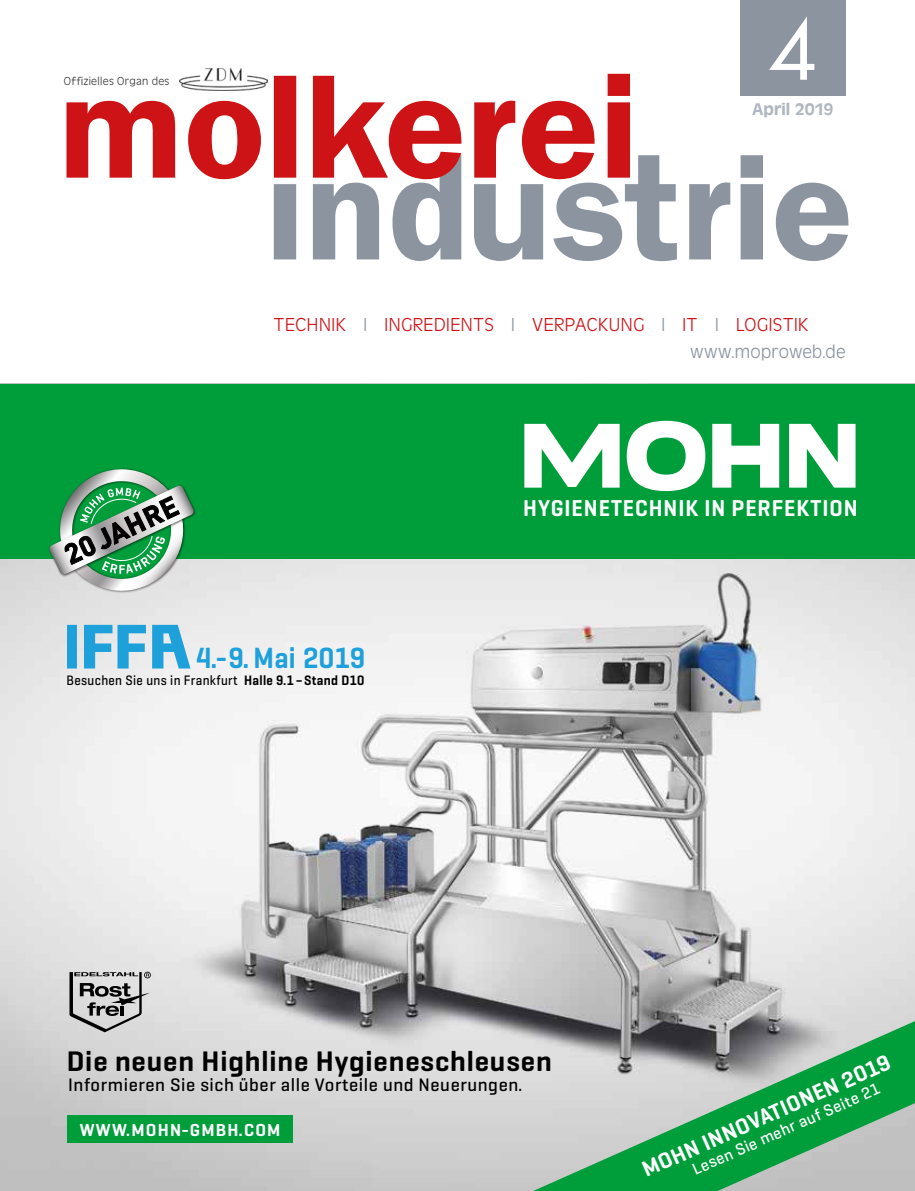
<style>
.page{position:relative;width:915px;height:1191px;background:#fff}
.page>*{position:absolute;margin:0;border:0;box-sizing:border-box;transform-origin:0 0}
.t1{font:90px "Function";color:#fff}
.t2{font:600 29.85px "Geogrotesque";letter-spacing:.01em;color:#1ea0db;scale:.92 1}
.t3{font:600 28.8px "Geogrotesque";letter-spacing:.03em;color:#000}
.t4{font:600 23.4px "Geogrotesque";letter-spacing:.045em;color:#fff;scale:.95 1}
.t5{font:600 22.5px "Geogrotesque";color:#fff}
.t6{font:300 19.5px "Antigone";letter-spacing:.025em;color:#cd1316}
.t7{font:300 19.5px "Antigone";letter-spacing:.01em;color:#8c94a0}
.t8{font:500 18.45px "Geogrotesque";letter-spacing:.03em;color:#000}
.t9{font:600 17.7px "Geogrotesque";letter-spacing:.07em;color:#fff}
.t10{font:500 17.4px "Antigone";color:#b1b7c0}
.t11{font:500 16.5px "Geogrotesque";color:#fff}
.t12{font:500 13.95px "Geogrotesque";letter-spacing:.025em;color:#000;scale:.92 1}
.t13{font:300 12px "Antigone";letter-spacing:.025em;color:#3b3b3a}
.s1{color:#8c94a0}
.s2{font-weight:600}
</style>
<div class="page">
<svg style="left:274px;top:153px;width:574px;height:108px"></svg>
<svg style="left:66px;top:74px;width:563px;height:105px"></svg>
<div style="left:740px;top:0;width:105px;height:96px;background:#8c94a0"></div>
<img style="left:179px;top:68px;width:88px;height:23px">
<img style="left:0;top:558px;width:914px;height:633px">
<div style="left:0;top:384px;width:914px;height:174px;background:#009d3b"></div>
<svg style="left:524px;top:424px;width:95px;height:63px"></svg>
<svg style="left:712px;top:424px;width:67px;height:63px"></svg>
<svg style="left:789px;top:424px;width:66px;height:63px"></svg>
<svg style="left:626px;top:421px;width:79px;height:70px"></svg>
<img style="left:43px;top:507px;width:160px;height:73px">
<svg style="left:49px;top:469px;width:145px;height:130px"></svg>
<svg style="left:67px;top:625px;width:10px;height:43px"></svg>
<svg style="left:84px;top:625px;width:62px;height:43px;background:#75bfe1"></svg>
<svg style="left:152px;top:625px;width:38px;height:43px;background:#61b8e0"></svg>
<svg style="left:69px;top:971px;width:82px;height:61px;background:#a2a2a2"></svg>
<svg style="left:533px;top:1021px;width:381px;height:170px;background:#74ad8a"></svg>
<div style="left:67px;top:1115px;width:226px;height:28px;background:#009d3b"></div>
<p class="t13" style="left:64px;top:75px;width:107px">Offizielles Organ des</p>
<h1 class="t1" style="left:767px;top:-1px;width:53px">4</h1>
<p class="t10" style="left:752px;top:99px;width:83px">April 2019</p>
<p class="t6" style="left:273px;top:314px;width:536px">TECHNIK <span class="s1">I</span> INGREDIENTS <span class="s1">I</span> VERPACKUNG <span class="s1">I</span> IT <span class="s1">I</span> LOGISTIK</p>
<p class="t7" style="left:690px;top:341px;width:157px">www.moproweb.de</p>
<h2 class="t2" style="left:196px;top:639px;width:185px">4.-9. Mai 2019</h2>
<p class="t4" style="left:523px;top:494px;width:353px">HYGIENETECHNIK IN PERFEKTION</p>
<p class="t12" style="left:67px;top:671px;width:325px">Besuchen Sie uns in Frankfurt <span class="s2">Halle 9.1 – Stand D10</span></p>
<h3 class="t3" style="left:67px;top:1042px;width:486px">Die neuen Highline Hygieneschleusen</h3>
<p class="t8" style="left:68px;top:1073px;width:455px">Informieren Sie sich über alle Vorteile und Neuerungen.</p>
<p class="t9" style="left:80px;top:1118px;width:202px">WWW.MOHN-GMBH.COM</p>
<p class="t5" style="left:637px;top:1157px;width:271px;rotate:-24deg">MOHN INNOVATIONEN 2019</p>
<p class="t11" style="left:689px;top:1160px;width:205px;rotate:-24deg">Lesen Sie mehr auf Seite 21</p>
</div>
